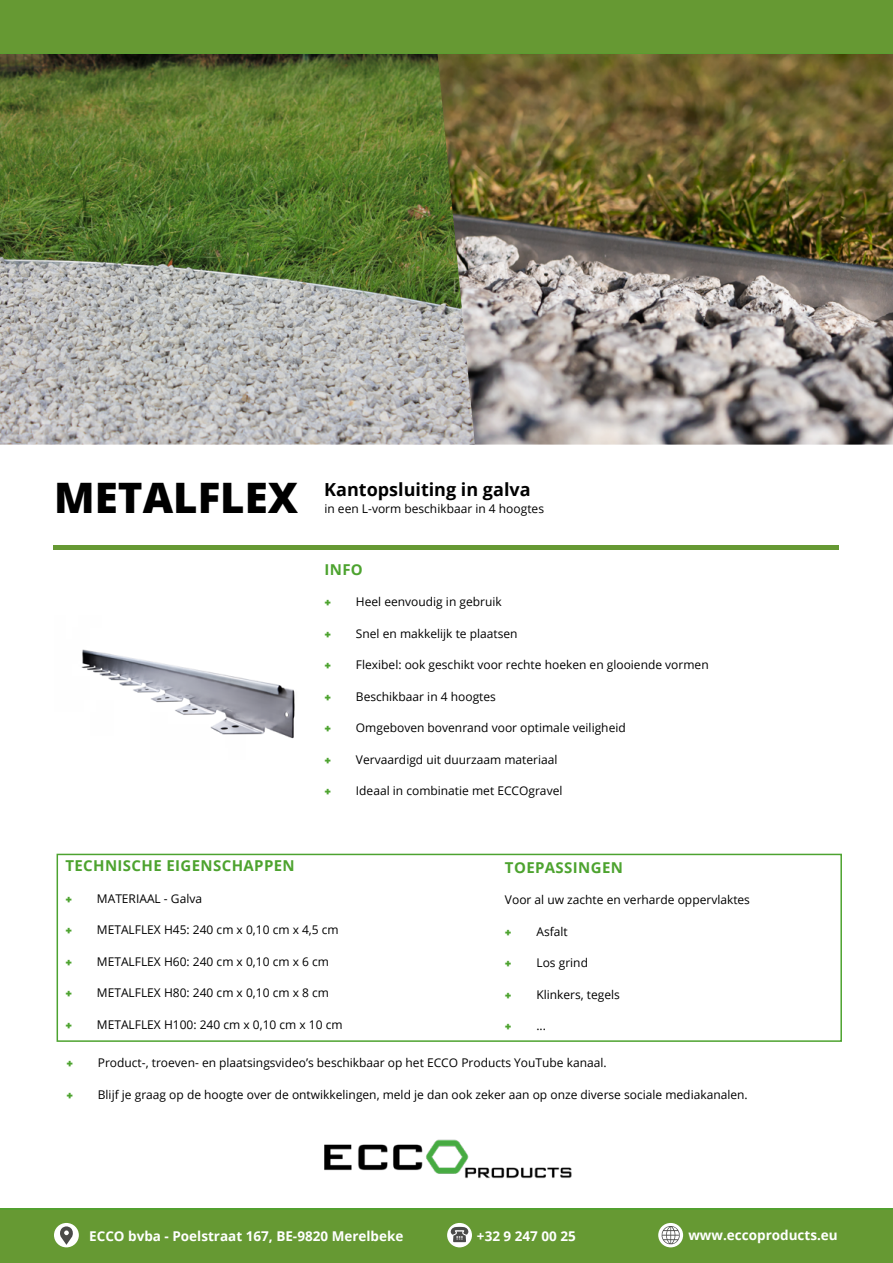
<style>
.page{position:relative;width:893px;height:1263px;background:#fff}
.page>*{position:absolute;margin:0;border:0;box-sizing:border-box;transform-origin:0 0}
.t1{font:800 42px "Open Sans";color:#000}
.t2{font:700 18px "Open Sans";color:#000}
.t3{font:700 15px "Open Sans";letter-spacing:.025em;color:#4da32f}
.t4{font:700 13.5px "Open Sans";color:#fff}
.t5{font:12px "Open Sans";color:#000}
.t6{font:900 12px "DIN";color:#4da32f}
</style>
<div class="page">
<div style="left:0;top:1208px;width:893px;height:55px;background:#693"></div>
<div style="left:0;top:0;width:893px;height:54px;background:#693"></div>
<svg style="left:658px;top:1223px;width:25px;height:24px"></svg>
<svg style="left:661px;top:1226px;width:19px;height:18px"></svg>
<svg style="left:447px;top:1223px;width:25px;height:24px"></svg>
<svg style="left:450px;top:1227px;width:19px;height:15px"></svg>
<div style="left:54px;top:1223px;width:25px;height:24px;background:#fff;border-radius:50%"></div>
<svg style="left:60px;top:1226px;width:13px;height:19px"></svg>
<img style="left:475px;top:54px;width:418px;height:391px">
<img style="left:0;top:54px;width:475px;height:391px">
<img style="left:81px;top:649px;width:214px;height:90px">
<img style="left:324px;top:1139px;width:248px;height:40px">
<div style="left:57px;top:854px;width:785px;height:188px;border:2px solid #4da32f"></div>
<hr style="left:53px;top:546px;width:785px;height:4px;background:#693">
<h1 class="t1" style="left:54px;top:465px;width:245px">METALFLEX</h1>
<h2 class="t2" style="left:324px;top:477px;width:208px">Kantopsluiting in galva</h2>
<p class="t5" style="left:324px;top:500px;width:221px">in een L-vorm beschikbaar in 4 hoogtes</p>
<p class="t3" style="left:324px;top:559px;width:40px">INFO</p>
<p class="t6" style="left:324px;top:594px;width:8px">+</p>
<p class="t5" style="left:356px;top:594px;width:147px">Heel eenvoudig in gebruik</p>
<p class="t6" style="left:324px;top:625px;width:8px">+</p>
<p class="t5" style="left:356px;top:625px;width:163px">Snel en makkelijk te plaatsen</p>
<p class="t6" style="left:324px;top:657px;width:8px">+</p>
<p class="t5" style="left:356px;top:657px;width:354px">Flexibel: ook geschikt voor rechte hoeken en glooiende vormen</p>
<p class="t6" style="left:324px;top:688px;width:8px">+</p>
<p class="t5" style="left:356px;top:688px;width:142px">Beschikbaar in 4 hoogtes</p>
<p class="t6" style="left:324px;top:720px;width:8px">+</p>
<p class="t5" style="left:356px;top:720px;width:271px">Omgeboven bovenrand voor optimale veiligheid</p>
<p class="t6" style="left:324px;top:751px;width:8px">+</p>
<p class="t5" style="left:356px;top:751px;width:203px">Vervaardigd uit duurzaam materiaal</p>
<p class="t6" style="left:324px;top:783px;width:8px">+</p>
<p class="t5" style="left:356px;top:783px;width:208px">Ideaal in combinatie met ECCOgravel</p>
<p class="t3" style="left:65px;top:855px;width:231px">TECHNISCHE EIGENSCHAPPEN</p>
<p class="t6" style="left:65px;top:890px;width:8px">+</p>
<p class="t5" style="left:97px;top:890px;width:107px">MATERIAAL - Galva</p>
<p class="t6" style="left:65px;top:922px;width:8px">+</p>
<p class="t5" style="left:97px;top:922px;width:243px">METALFLEX H45: 240 cm x 0,10 cm x 4,5 cm</p>
<p class="t6" style="left:65px;top:953px;width:8px">+</p>
<p class="t5" style="left:97px;top:953px;width:234px">METALFLEX H60: 240 cm x 0,10 cm x 6 cm</p>
<p class="t6" style="left:65px;top:985px;width:8px">+</p>
<p class="t5" style="left:97px;top:985px;width:234px">METALFLEX H80: 240 cm x 0,10 cm x 8 cm</p>
<p class="t6" style="left:65px;top:1016px;width:8px">+</p>
<p class="t5" style="left:97px;top:1016px;width:247px">METALFLEX H100: 240 cm x 0,10 cm x 10 cm</p>
<p class="t3" style="left:505px;top:856px;width:120px">TOEPASSINGEN</p>
<p class="t5" style="left:505px;top:891px;width:247px">Voor al uw zachte en verharde oppervlaktes</p>
<p class="t6" style="left:505px;top:923px;width:8px">+</p>
<p class="t5" style="left:536px;top:923px;width:33px">Asfalt</p>
<p class="t6" style="left:505px;top:955px;width:8px">+</p>
<p class="t5" style="left:536px;top:954px;width:53px">Los grind</p>
<p class="t6" style="left:505px;top:986px;width:8px">+</p>
<p class="t5" style="left:536px;top:986px;width:85px">Klinkers, tegels</p>
<p class="t6" style="left:505px;top:1018px;width:8px">+</p>
<p class="t5" style="left:536px;top:1017px;width:11px">...</p>
<p class="t6" style="left:66px;top:1054px;width:8px">+</p>
<p class="t5" style="left:98px;top:1054px;width:510px">Product-, troeven- en plaatsingsvideo’s beschikbaar op het ECCO Products YouTube kanaal.</p>
<p class="t6" style="left:66px;top:1086px;width:8px">+</p>
<p class="t5" style="left:98px;top:1086px;width:651px">Blijf je graag op de hoogte over de ontwikkelingen, meld je dan ook zeker aan op onze diverse sociale mediakanalen.</p>
<p class="t4" style="left:89px;top:1226px;width:316px">ECCO bvba - Poelstraat 167, BE-9820 Merelbeke</p>
<p class="t4" style="left:477px;top:1226px;width:100px">+32 9 247 00 25</p>
<p class="t4" style="left:688px;top:1226px;width:151px">www.eccoproducts.eu</p>
</div>
